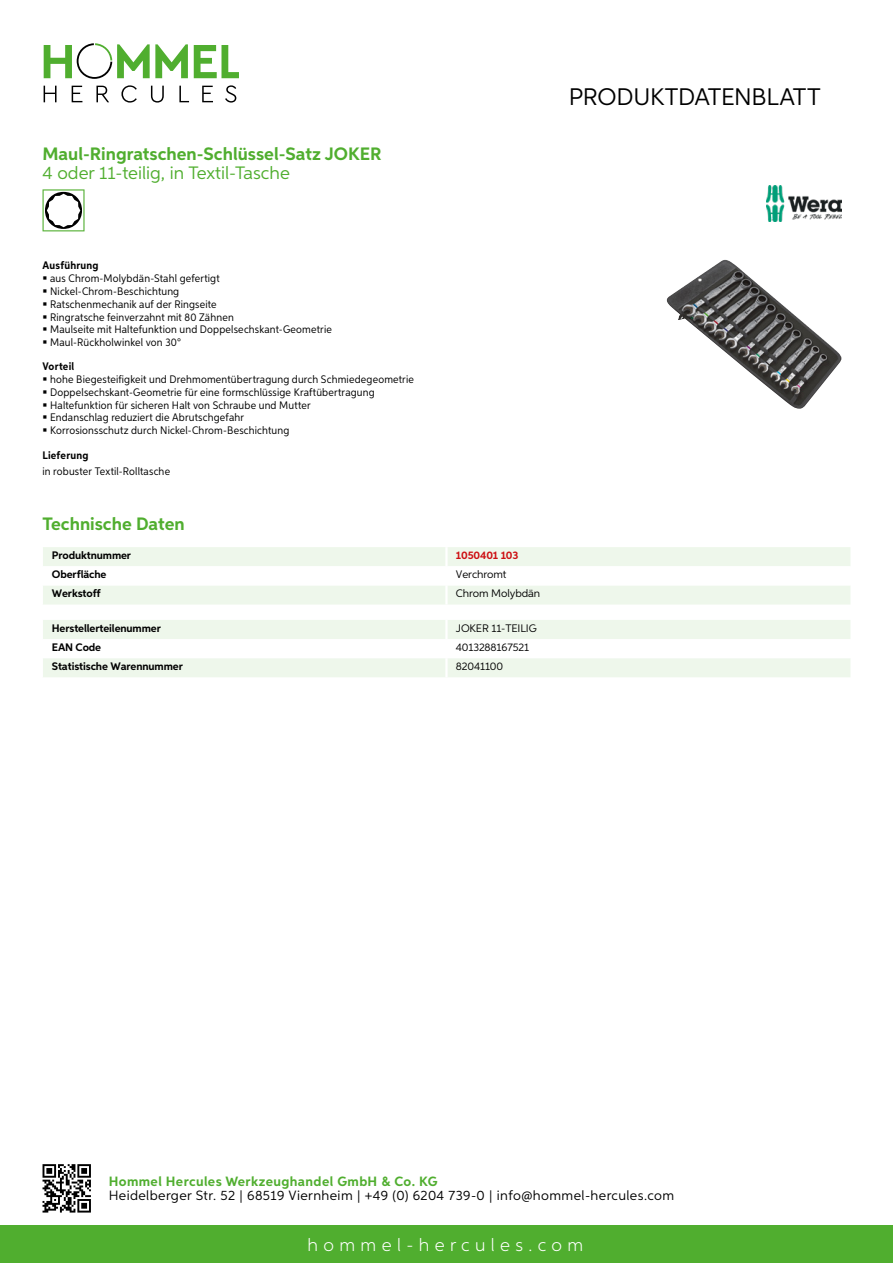
<style>
.page{position:relative;width:893px;height:1263px;background:#fff}
.page>*{position:absolute;margin:0;border:0;box-sizing:border-box;transform-origin:0 0}
.t1{font:24px "Aspira";letter-spacing:-.01em;color:#000}
.t2{font:700 18px "Aspira";color:#50ae2f}
.t3{font:18px "Aspira";color:#50ae2f}
.t4{font:300 18px "Aspira";letter-spacing:.3em;color:#fff}
.t5{font:13.5px "Aspira";letter-spacing:.03em;color:#000}
.t6{font:700 13.5px "Aspira";letter-spacing:.03em;color:#50ae2f}
.t7{font:10.95px/12.8px "Aspira Nar";letter-spacing:.015em;color:#000}
.t8{font:700 10.95px "Aspira";letter-spacing:-.01em;color:#000}
.t9{font:10.95px "Aspira";letter-spacing:-.01em;color:#000}
.t10{font:700 10.95px "Aspira Nar";letter-spacing:.02em;color:#000}
.t11{font:700 10.95px "Aspira";letter-spacing:-.01em;color:#cd1013}
</style>
<div class="page">
<div style="left:0;top:1226px;width:893px;height:37px;background:#50ae2f"></div>
<svg style="left:43px;top:1164px;width:48px;height:48px"></svg>
<svg style="left:194px;top:45px;width:45px;height:33px"></svg>
<svg style="left:44px;top:43px;width:144px;height:36px"></svg>
<svg style="left:44px;top:86px;width:13px;height:16px"></svg>
<svg style="left:72px;top:86px;width:10px;height:16px"></svg>
<svg style="left:96px;top:86px;width:13px;height:16px"></svg>
<svg style="left:121px;top:85px;width:16px;height:18px"></svg>
<svg style="left:151px;top:86px;width:13px;height:17px"></svg>
<svg style="left:179px;top:86px;width:10px;height:16px"></svg>
<svg style="left:202px;top:86px;width:11px;height:16px"></svg>
<svg style="left:225px;top:85px;width:11px;height:18px"></svg>
<svg style="left:43px;top:547px;width:807px;height:57px"></svg>
<hr style="left:445px;top:585px;width:3px;height:19px;background:#fff">
<svg style="left:43px;top:620px;width:807px;height:57px"></svg>
<hr style="left:445px;top:658px;width:3px;height:19px;background:#fff">
<svg style="left:43px;top:189px;width:42px;height:42px"></svg>
<img style="left:666px;top:260px;width:175px;height:149px">
<img style="left:766px;top:185px;width:76px;height:36px">
<h2 class="t2" style="left:43px;top:142px;width:340px">Maul-Ringratschen-Schlüssel-Satz JOKER</h2>
<h2 class="t3" style="left:43px;top:162px;width:249px">4 oder 11-teilig, in Textil-Tasche</h2>
<p class="t10" style="left:43px;top:259px;width:58px">Ausführung</p>
<p class="t7" style="left:50px;top:272px;width:283px">aus Chrom-Molybdän-Stahl gefertigt Nickel-Chrom-Beschichtung<br>Ratschenmechanik auf der Ringseite<br>Ringratsche feinverzahnt mit 80 Zähnen<br>Maulseite mit Haltefunktion und Doppelsechskant-Geometrie Maul-Rückholwinkel von 30°</p>
<p class="t10" style="left:43px;top:360px;width:33px">Vorteil</p>
<p class="t7" style="left:50px;top:373px;width:365px">hohe Biegesteifigkeit und Drehmomentübertragung durch Schmiedegeometrie Doppelsechskant-Geometrie für eine formschlüssige Kraftübertragung Haltefunktion für sicheren Halt von Schraube und Mutter<br>Endanschlag reduziert die Abrutschgefahr<br>Korrosionsschutz durch Nickel-Chrom-Beschichtung</p>
<p class="t10" style="left:43px;top:449px;width:47px">Lieferung</p>
<p class="t7" style="left:43px;top:464px;width:129px">in robuster Textil-Rolltasche</p>
<h2 class="t2" style="left:43px;top:513px;width:144px">Technische Daten</h2>
<p class="t8" style="left:52px;top:549px;width:81px">Produktnummer</p>
<p class="t11" style="left:456px;top:549px;width:64px">1050401 103</p>
<p class="t8" style="left:52px;top:568px;width:56px">Oberfläche</p>
<p class="t9" style="left:456px;top:568px;width:52px">Verchromt</p>
<p class="t8" style="left:52px;top:587px;width:50px">Werkstoff</p>
<p class="t9" style="left:456px;top:587px;width:86px">Chrom Molybdän</p>
<p class="t8" style="left:52px;top:621px;width:111px">Herstellerteilenummer</p>
<p class="t9" style="left:456px;top:621px;width:13px">JOKER</p>
<p class="t9" style="left:491px;top:621px;width:47px">11-TEILIG</p>
<p class="t8" style="left:52px;top:640px;width:51px">EAN Code</p>
<p class="t9" style="left:456px;top:640px;width:75px">4013288167521</p>
<p class="t8" style="left:52px;top:660px;width:132px">Statistische Warennummer</p>
<p class="t9" style="left:456px;top:660px;width:49px">82041100</p>
<h1 class="t1" style="left:569px;top:82px;width:253px">Produktdatenblatt</h1>
<p class="t6" style="left:109px;top:1172px;width:330px">Hommel Hercules Werkzeughandel GmbH &amp; Co. KG</p>
<p class="t5" style="left:109px;top:1187px;width:567px">Heidelberger Str. 52 | 68519 Viernheim | +49 (0) 6204 739-0 | info@hommel-hercules.com</p>
<h2 class="t4" style="left:307px;top:1234px;width:277px">hommel-hercules.com</h2>
</div>
